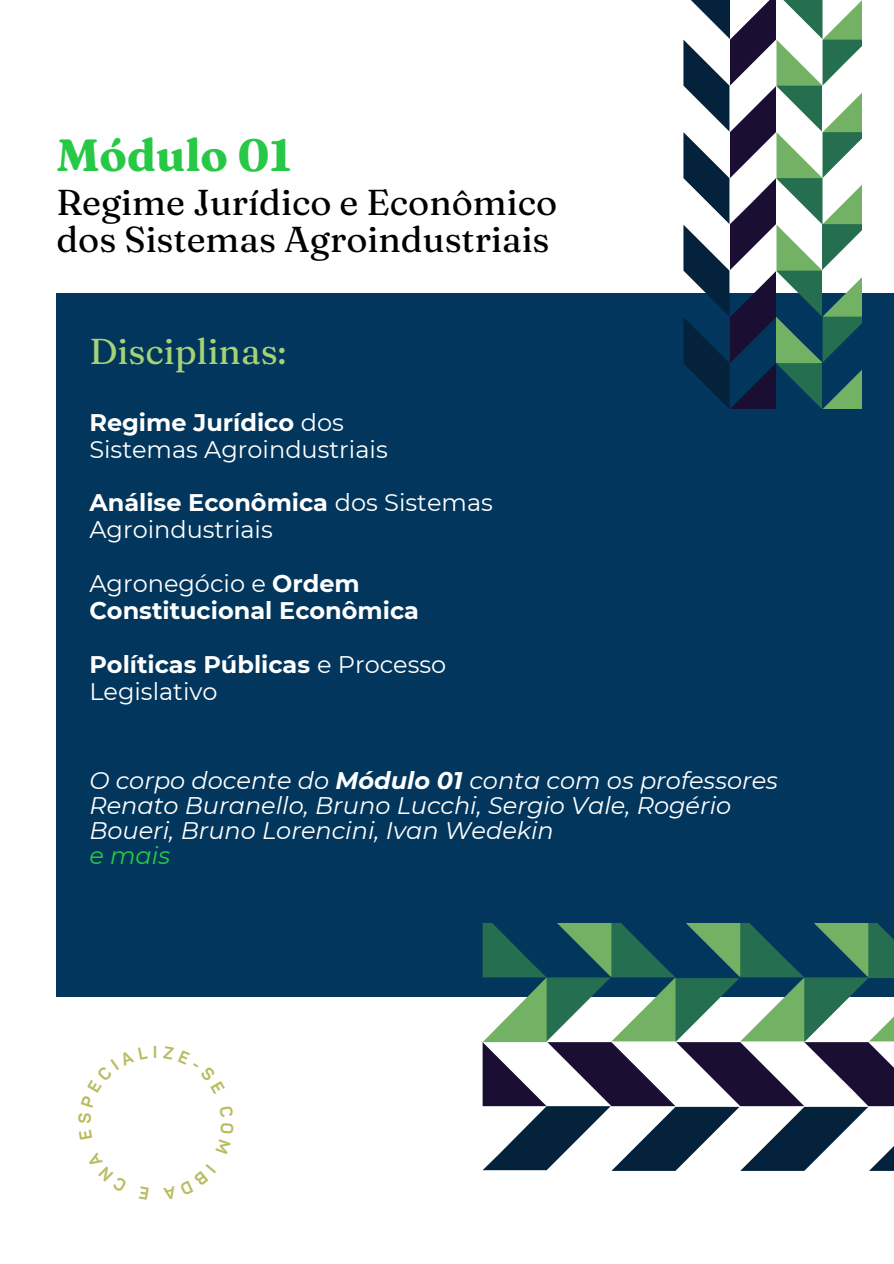
<style>
.page{position:relative;width:894px;height:1264px;background:#fff}
.page>*{position:absolute;margin:0;border:0;box-sizing:border-box;transform-origin:0 0}
.t1{font:700 45px "Fraunces 9 pt";color:#27c845}
.t2{font:36px/37.2px "Fraunces 9 pt";color:#000}
.t3{font:36px "Fraunces 9 pt";color:#a3d376}
.t4{font:italic 24px/24.8px "Montserrat";color:#fff}
.t5{font:24px/27px "Montserrat";color:#fff}
.t6{font:700 24px/27px "Montserrat";color:#fff}
.t7{font:italic 24px "Montserrat";color:#27c845}
.s1{font-weight:700}
.s2{font-weight:400}
</style>
<div class="page">
<div style="left:56px;top:293px;width:837px;height:703px;background:#02365c"></div>
<svg style="left:683px;top:0;width:178px;height:408px"></svg>
<svg style="left:482px;top:923px;width:411px;height:247px"></svg>
<h1 class="t1" style="left:56px;top:127px;width:236px">Módulo 01</h1>
<h2 class="t2" style="left:56px;top:183px;width:502px">Regime Jurídico e Econômico dos Sistemas Agroindustriais</h2>
<h2 class="t3" style="left:89px;top:329px;width:199px">Disciplinas:</h2>
<p class="t5" style="left:89px;top:409px;width:300px"><span class="s1">Regime Jurídico</span> dos<br>Sistemas Agroindustriais</p>
<p class="t5" style="left:89px;top:489px;width:405px"><span class="s1">Análise Econômica</span> dos Sistemas<br>Agroindustriais</p>
<p class="t6" style="left:89px;top:570px;width:331px"><span class="s2">Agronegócio e</span> Ordem<br>Constitucional Econômica</p>
<p class="t5" style="left:89px;top:650px;width:358px"><span class="s1">Políticas Públicas</span> e Processo<br>Legislativo</p>
<p class="t4" style="left:89px;top:768px;width:690px">O corpo docente do <span class="s1">Módulo 01</span> conta com os professores<br>Renato Buranello, Bruno Lucchi, Sergio Vale, Rogério<br>Boueri, Bruno Lorencini, Ivan Wedekin</p>
<p class="t7" style="left:89px;top:840px;width:82px">e mais</p>
</div>
